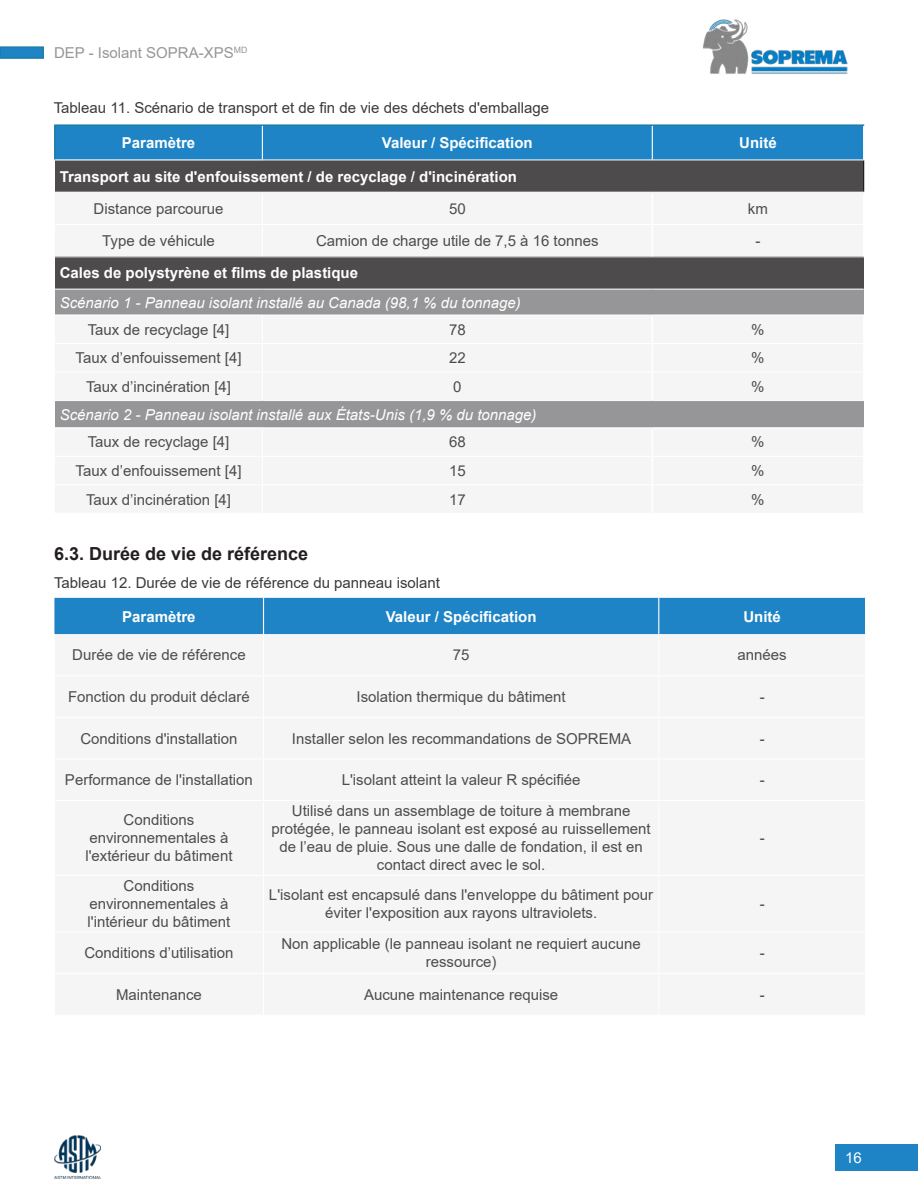
<style>
.page{position:relative;width:918px;height:1188px;background:#fff}
.page>*{position:absolute;margin:0;border:0;box-sizing:border-box;transform-origin:0 0}
.t1{font:700 18px "Arial";color:#241f1f}
.t2{font:15px/18px "Arial";color:#4e4b4c;text-align:center}
.t3{font:700 15px "Arial";color:#fff}
.t4{font:italic 15px "Arial";color:#fff}
.t5{font:15px "Arial";color:#3d393a}
.t6{font:15px "Arial";color:#969698}
.t7{font:15px "Arial";color:#fff}
</style>
<div class="page">
<img style="left:54px;top:1136px;width:46px;height:43px">
<div style="left:0;top:46px;width:44px;height:13px;background:#1e84c6;border:2px solid #1d7caa"></div>
<div style="left:836px;top:1144px;width:82px;height:27px;background:#1e84c6"></div>
<img style="left:702px;top:19px;width:146px;height:55px">
<div style="left:54px;top:598px;width:811px;height:36px;background:#1e84c6"></div>
<hr style="left:263px;top:598px;width:1px;height:36px;background:#fff">
<hr style="left:658px;top:598px;width:1px;height:36px;background:#fff">
<div style="left:56px;top:126px;width:807px;height:34px;background:#1e84c6"></div>
<div style="left:55px;top:160px;width:809px;height:32px;background:#4e4b4c"></div>
<div style="left:55px;top:257px;width:809px;height:32px;background:#4e4b4c"></div>
<div style="left:55px;top:289px;width:809px;height:26px;background:#969698"></div>
<div style="left:55px;top:401px;width:809px;height:27px;background:#969698"></div>
<hr style="left:863px;top:160px;width:1px;height:32px;background:#241f1f">
<hr style="left:263px;top:160px;width:389px;height:1px;background:#fff">
<hr style="left:652px;top:160px;width:212px;height:1px;background:#fff">
<hr style="left:55px;top:289px;width:207px;height:1px;background:#fff">
<hr style="left:262px;top:289px;width:390px;height:1px;background:#fff">
<hr style="left:652px;top:289px;width:212px;height:1px;background:#fff">
<hr style="left:263px;top:427px;width:389px;height:1px;background:#fff">
<hr style="left:262px;top:126px;width:1px;height:33px;background:#fff">
<hr style="left:652px;top:126px;width:1px;height:34px;background:#fff">
<hr style="left:54px;top:159px;width:209px;height:2px;background:#fff">
<hr style="left:54px;top:124px;width:208px;height:2px;background:#1d7caa">
<hr style="left:54px;top:126px;width:2px;height:33px;background:#1d7caa">
<hr style="left:262px;top:124px;width:390px;height:2px;background:#1d7caa">
<hr style="left:652px;top:124px;width:212px;height:2px;background:#1d7caa">
<hr style="left:652px;top:314px;width:212px;height:2px;background:#fff">
<hr style="left:55px;top:314px;width:208px;height:2px;background:#fff">
<hr style="left:55px;top:427px;width:208px;height:1px;background:#fff">
<hr style="left:652px;top:427px;width:212px;height:1px;background:#fff">
<p class="t6" style="left:54px;top:42px;width:195px">DEP - Isolant SOPRA-XPS<sup>MD</sup></p>
<p class="t5" style="left:54px;top:97px;width:497px">Tableau 11. Scénario de transport et de fin de vie des déchets d'emballage</p>
<p class="t3" style="left:122px;top:132px;width:75px">Paramètre</p>
<p class="t3" style="left:382px;top:132px;width:152px">Valeur / Spécification</p>
<p class="t3" style="left:739px;top:132px;width:39px">Unité</p>
<p class="t3" style="left:60px;top:166px;width:459px">Transport au site d'enfouissement / de recyclage / d'incinération</p>
<p class="t2" style="left:94px;top:199px;width:132px">Distance parcourue</p>
<p class="t2" style="left:449px;top:199px;width:18px">50</p>
<p class="t2" style="left:748px;top:199px;width:21px">km</p>
<p class="t2" style="left:102px;top:232px;width:114px">Type de véhicule</p>
<p class="t2" style="left:316px;top:232px;width:284px">Camion de charge utile de 7,5 à 16 tonnes</p>
<p class="t2" style="left:755px;top:232px;width:6px">-</p>
<p class="t3" style="left:60px;top:263px;width:300px">Cales de polystyrène et films de plastique</p>
<p class="t4" style="left:60px;top:293px;width:463px">Scénario 1 - Panneau isolant installé au Canada (98,1 % du tonnage)</p>
<p class="t2" style="left:88px;top:320px;width:143px">Taux de recyclage [4]</p>
<p class="t2" style="left:449px;top:320px;width:18px">78</p>
<p class="t2" style="left:751px;top:320px;width:15px">%</p>
<p class="t2" style="left:76px;top:349px;width:167px">Taux d’enfouissement [4]</p>
<p class="t2" style="left:449px;top:349px;width:18px">22</p>
<p class="t2" style="left:751px;top:349px;width:15px">%</p>
<p class="t2" style="left:86px;top:377px;width:147px">Taux d’incinération [4]</p>
<p class="t2" style="left:453px;top:377px;width:10px">0</p>
<p class="t2" style="left:751px;top:377px;width:15px">%</p>
<p class="t4" style="left:60px;top:405px;width:478px">Scénario 2 - Panneau isolant installé aux États-Unis (1,9 % du tonnage)</p>
<p class="t2" style="left:88px;top:433px;width:143px">Taux de recyclage [4]</p>
<p class="t2" style="left:449px;top:433px;width:18px">68</p>
<p class="t2" style="left:751px;top:433px;width:15px">%</p>
<p class="t2" style="left:76px;top:462px;width:167px">Taux d’enfouissement [4]</p>
<p class="t2" style="left:449px;top:462px;width:18px">15</p>
<p class="t2" style="left:751px;top:462px;width:15px">%</p>
<p class="t2" style="left:86px;top:490px;width:147px">Taux d’incinération [4]</p>
<p class="t2" style="left:449px;top:490px;width:18px">17</p>
<p class="t2" style="left:751px;top:490px;width:15px">%</p>
<p class="t1" style="left:54px;top:541px;width:256px">6.3. Durée de vie de référence</p>
<p class="t5" style="left:54px;top:573px;width:388px">Tableau 12. Durée de vie de référence du panneau isolant</p>
<p class="t3" style="left:122px;top:606px;width:75px">Paramètre</p>
<p class="t3" style="left:386px;top:606px;width:152px">Valeur / Spécification</p>
<p class="t3" style="left:743px;top:606px;width:39px">Unité</p>
<p class="t2" style="left:72px;top:646px;width:175px">Durée de vie de référence</p>
<p class="t2" style="left:453px;top:646px;width:18px">75</p>
<p class="t2" style="left:738px;top:646px;width:51px">années</p>
<p class="t2" style="left:68px;top:688px;width:183px">Fonction du produit déclaré</p>
<p class="t2" style="left:357px;top:688px;width:211px">Isolation thermique du bâtiment</p>
<p class="t2" style="left:760px;top:688px;width:6px">-</p>
<p class="t2" style="left:80px;top:729px;width:159px">Conditions d'installation</p>
<p class="t2" style="left:292px;top:729px;width:341px">Installer selon les recommandations de SOPREMA</p>
<p class="t2" style="left:760px;top:729px;width:6px">-</p>
<p class="t2" style="left:65px;top:771px;width:189px">Performance de l'installation</p>
<p class="t2" style="left:342px;top:771px;width:240px">L'isolant atteint la valeur R spécifiée</p>
<p class="t2" style="left:760px;top:771px;width:6px">-</p>
<p class="t2" style="left:85px;top:811px;width:149px">Conditions environnementales à l'extérieur du bâtiment</p>
<p class="t2" style="left:271px;top:802px;width:381px">Utilisé dans un assemblage de toiture à membrane protégée, le panneau isolant est exposé au ruissellement de l’eau de pluie. Sous une dalle de fondation, il est en contact direct avec le sol.</p>
<p class="t2" style="left:760px;top:829px;width:6px">-</p>
<p class="t2" style="left:88px;top:877px;width:144px">Conditions environnementales à l'intérieur du bâtiment</p>
<p class="t2" style="left:269px;top:886px;width:386px">L'isolant est encapsulé dans l'enveloppe du bâtiment pour éviter l'exposition aux rayons ultraviolets.</p>
<p class="t2" style="left:84px;top:944px;width:151px">Conditions d’utilisation</p>
<p class="t2" style="left:281px;top:935px;width:361px">Non applicable (le panneau isolant ne requiert aucune ressource)</p>
<p class="t2" style="left:760px;top:895px;width:6px">-</p>
<p class="t2" style="left:760px;top:944px;width:6px">-</p>
<p class="t2" style="left:116px;top:985px;width:87px">Maintenance</p>
<p class="t2" style="left:364px;top:985px;width:196px">Aucune maintenance requise</p>
<p class="t2" style="left:760px;top:985px;width:6px">-</p>
<p class="t7" style="left:845px;top:1147px;width:18px">16</p>
</div>
